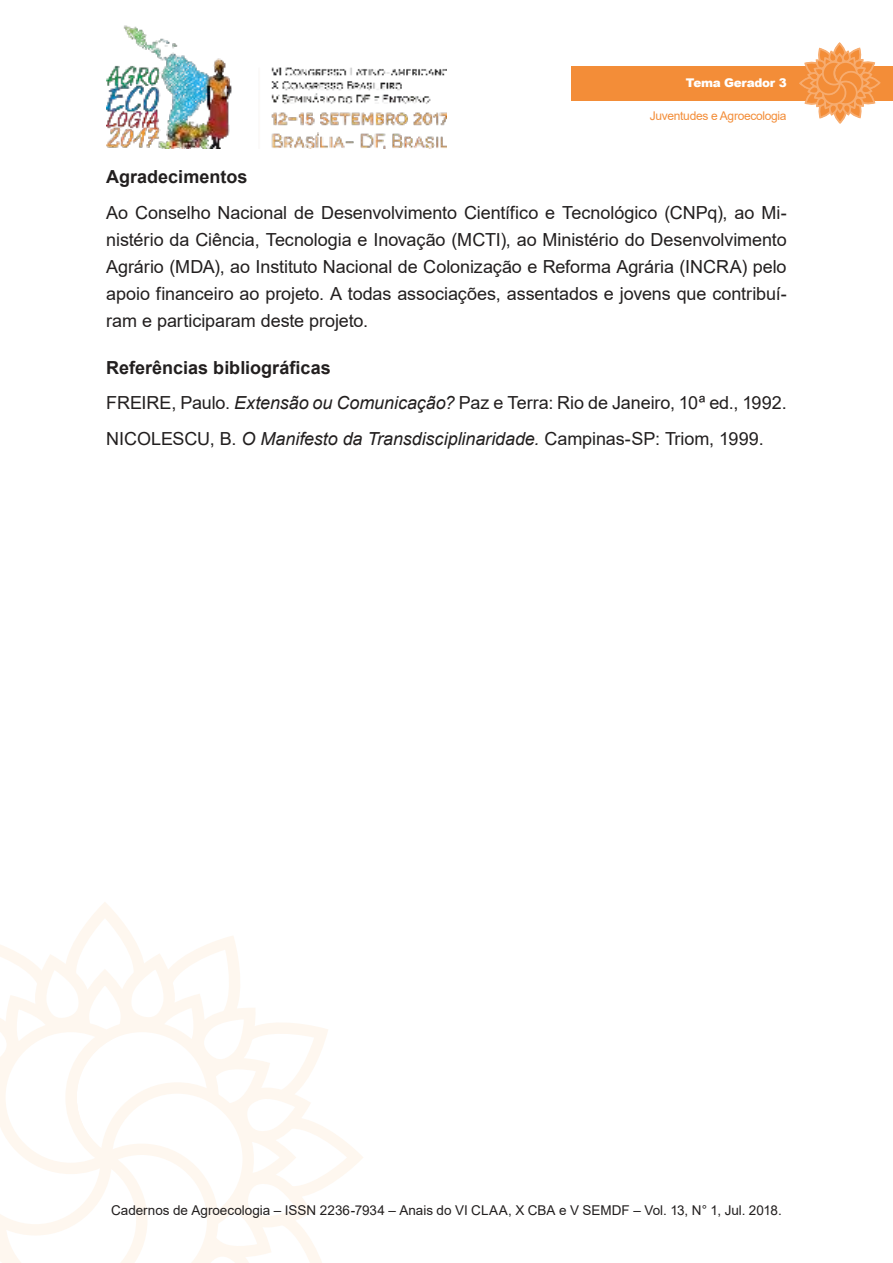
<style>
.page{position:relative;width:893px;height:1263px;background:#fff}
.page>*{position:absolute;margin:0;border:0;box-sizing:border-box;transform-origin:0 0}
.t1{font:18px/27px "Arial";letter-spacing:-.005em;color:#221f1f;text-align:justify}
.t2{font:700 18px "Arial";color:#221f1f}
.t3{font:13.5px "Arial";color:#221f1f}
.t4{font:12px "Arial";letter-spacing:-.025em;color:#f38d38}
.t5{font:900 12px "Arial";letter-spacing:-.025em;color:#fff}
.s1{font-weight:700}
.s2{font-style:italic}
</style>
<div class="page">
<img style="left:106px;top:25px;width:340px;height:124px">
<svg style="left:0;top:910px;width:363px;height:353px"></svg>
<div style="left:571px;top:66px;width:322px;height:34px;background:#f38d38"></div>
<svg style="left:798px;top:43px;width:83px;height:81px"></svg>
<p class="t5" style="left:686px;top:76px;width:102px">Tema Gerador 3</p>
<p class="t4" style="left:650px;top:112px;width:138px">Juventudes e Agroecologia</p>
<p class="t2" style="left:106px;top:170px;width:143px">Agradecimentos</p>
<p class="t1" style="left:106px;top:201px;width:682px">Ao Conselho Nacional de Desenvolvimento Científico e Tecnológico (CNPq), ao Mi&shy;nistério da Ciência, Tecnologia e Inovação (MCTI), ao Ministério do Desenvolvimento Agrário (MDA), ao Instituto Nacional de Colonização e Reforma Agrária (INCRA) pelo apoio financeiro ao projeto. A todas associações, assentados e jovens que contribuí&shy;ram e participaram deste projeto.</p>
<p class="t1" style="left:106px;top:351px;width:682px;line-height:35.5px;text-align:left"><span class="s1">Referências bibliográficas<br></span>FREIRE, Paulo. <span class="s2">Extensão ou Comunicação?</span> Paz e Terra: Rio de Janeiro, 10ª ed., 1992.<br>NICOLESCU, B. <span class="s2">O Manifesto da Transdisciplinaridade.</span> Campinas-SP: Triom, 1999.</p>
<p class="t3" style="left:111px;top:1205px;width:672px">Cadernos de Agroecologia – ISSN 2236-7934 – Anais do VI CLAA, X CBA e V SEMDF – Vol. 13, N° 1, Jul. 2018.</p>
</div>
